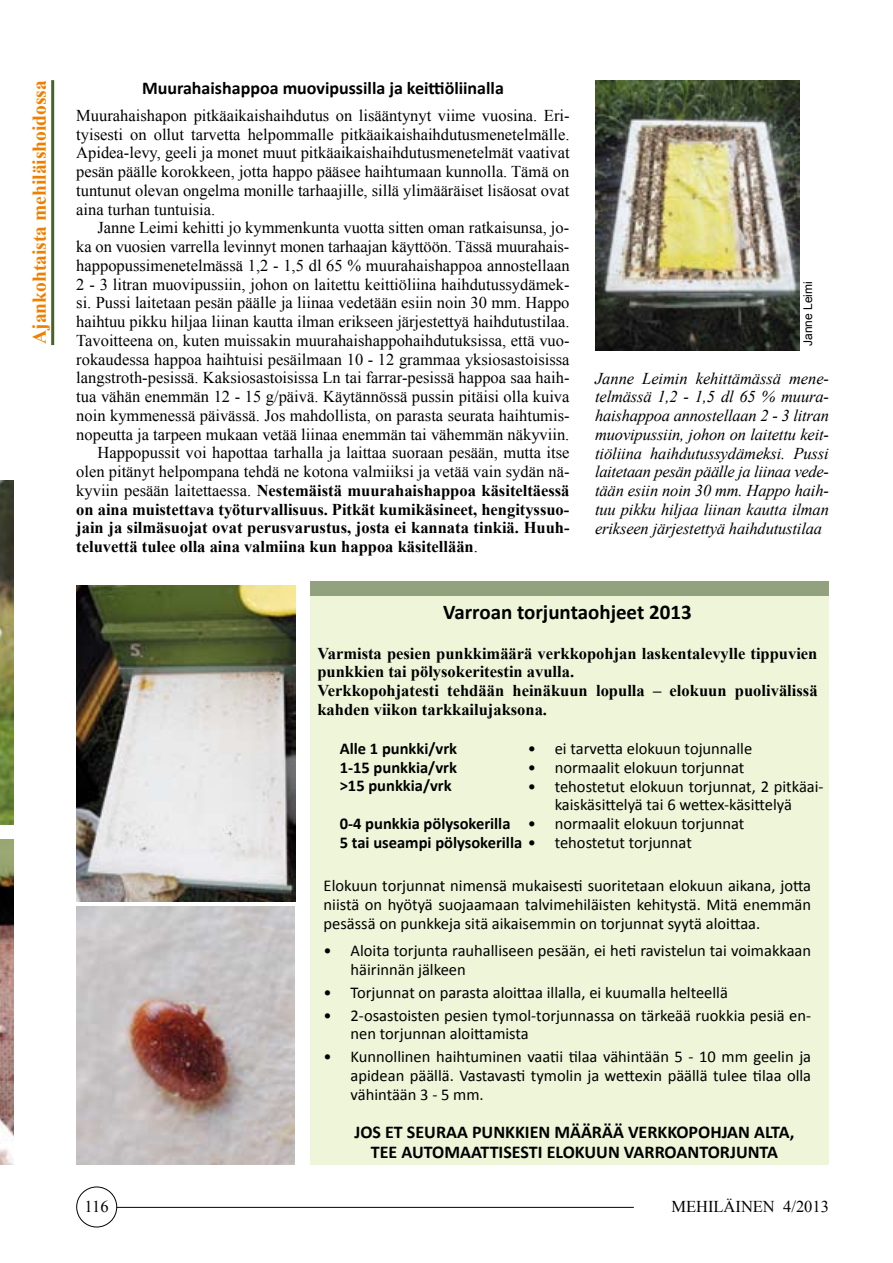
<style>
.page{position:relative;width:893px;height:1263px;background:#fff}
.page>*{position:absolute;margin:0;border:0;box-sizing:border-box;transform-origin:0 0}
.t1{font:700 21px "Calibri";color:#000}
.t2{font:700 19.5px "Times New Roman";color:#ee7f00}
.t3{font:700 18px/20.2px "Calibri";color:#000;text-align:center}
.t4{font:16.5px/18.8px "Times New Roman";color:#000;text-align:justify}
.t5{font:16.5px/18.8px "Calibri";color:#000;text-align:justify}
.t6{font:700 16.5px/18.8px "Times New Roman";color:#000}
.t7{font:italic 16.5px/18.8px "Times New Roman";letter-spacing:-.01em;color:#000;text-align:justify}
.t8{font:700 16.5px/18.8px "Calibri";color:#000;text-align:justify}
.t9{font:12px "Arial";color:#000}
.s1{font-weight:400}
</style>
<div class="page">
<div style="left:76px;top:1186px;width:41px;height:41px;border:1px solid #000;border-radius:50%"></div>
<hr style="left:117px;top:1207px;width:517px;height:1px;background:#000">
<div style="left:310px;top:588px;width:519px;height:576px;background:#eff5d9"></div>
<div style="left:310px;top:582px;width:519px;height:14px;background:#92a17e"></div>
<img style="left:595px;top:80px;width:204px;height:270px">
<img style="left:76px;top:585px;width:219px;height:316px">
<img style="left:76px;top:906px;width:218px;height:258px">
<hr style="left:51px;top:80px;width:3px;height:265px;background:#496229">
<img style="left:0;top:480px;width:14px;height:345px">
<img style="left:0;top:839px;width:14px;height:325px">
<p class="t2" style="left:28px;top:344px;width:265px;rotate:-90deg">Ajankohtaista mehiläishoidossa</p>
<p class="t3" style="left:142px;top:78px;width:363px">Muurahaishappoa muovipussilla ja keittiöliinalla</p>
<p class="t4" style="left:76px;top:106px;width:495px">Muurahaishapon pitkäaikaishaihdutus on lisääntynyt viime vuosina. Eri&shy;tyisesti on ollut tarvetta helpommalle pitkäaikaishaihdutusmenetelmälle.<br>Apidea-levy, geeli ja monet muut pitkäaikaishaihdutusmenetelmät vaativat pesän päälle korokkeen, jotta happo pääsee haihtumaan kunnolla. Tämä on tuntunut olevan ongelma monille tarhaajille, sillä ylimääräiset lisäosat ovat aina turhan tuntuisia.</p>
<p class="t4" style="left:98px;top:218px;width:473px">Janne Leimi kehitti jo kymmenkunta vuotta sitten oman ratkaisunsa, jo-</p>
<p class="t4" style="left:76px;top:237px;width:494px">ka on vuosien varrella levinnyt monen tarhaajan käyttöön. Tässä muurahais-</p>
<p class="t4" style="left:76px;top:256px;width:495px">happopussimenetelmässä 1,2 - 1,5 dl 65 % muurahaishappoa annostellaan</p>
<p class="t4" style="left:76px;top:274px;width:495px">2 - 3 litran muovipussiin, johon on laitettu keittiöliina haihdutussydämek-</p>
<p class="t4" style="left:76px;top:293px;width:495px">si. Pussi laitetaan pesän päälle ja liinaa vedetään esiin noin 30 mm. Happo</p>
<p class="t4" style="left:76px;top:312px;width:495px">haihtuu pikku hiljaa liinan kautta ilman erikseen järjestettyä haihdutustilaa.</p>
<p class="t4" style="left:76px;top:331px;width:495px">Tavoitteena on, kuten muissakin muurahaishappohaihdutuksissa, että vuo-</p>
<p class="t4" style="left:76px;top:349px;width:495px">rokaudessa happoa haihtuisi pesäilmaan 10 - 12 grammaa yksiosastoisissa</p>
<p class="t4" style="left:76px;top:368px;width:495px">langstroth-pesissä. Kaksiosastoisissa Ln tai farrar-pesissä happoa saa haih-</p>
<p class="t4" style="left:76px;top:387px;width:495px">tua vähän enemmän 12 - 15 g/päivä. Käytännössä pussin pitäisi olla kuiva</p>
<p class="t4" style="left:76px;top:406px;width:495px">noin kymmenessä päivässä. Jos mahdollista, on parasta seurata haihtumis-</p>
<p class="t4" style="left:76px;top:424px;width:495px">nopeutta ja tarpeen mukaan vetää liinaa enemmän tai vähemmän näkyviin.</p>
<p class="t4" style="left:98px;top:443px;width:473px">Happopussit voi hapottaa tarhalla ja laittaa suoraan pesään, mutta itse</p>
<p class="t4" style="left:76px;top:462px;width:495px">olen pitänyt helpompana tehdä ne kotona valmiiksi ja vetää vain sydän nä-</p>
<p class="t6" style="left:76px;top:481px;width:495px"><span class="s1">kyviin pesään laitettaessa.</span> Nestemäistä muurahaishappoa käsiteltäessä</p>
<p class="t6" style="left:76px;top:499px;width:494px">on aina muistettava työturvallisuus. Pitkät kumikäsineet, hengityssuo-</p>
<p class="t6" style="left:76px;top:518px;width:495px">jain ja silmäsuojat ovat perusvarustus, josta ei kannata tinkiä. Huuh-</p>
<p class="t6" style="left:76px;top:537px;width:403px">teluvettä tulee olla aina valmiina kun happoa käsitellään<span class="s1">.</span></p>
<p class="t9" style="left:800px;top:346px;width:66px;rotate:-90deg">Janne Leimi</p>
<p class="t7" style="left:595px;top:369px;width:235px">Janne Leimin kehittämässä mene&shy;telmässä 1,2 - 1,5 dl 65 % muura&shy;haishappoa annostellaan 2 - 3 litran muovipussiin, johon on laitettu keit&shy;tiöliina haihdutussydämeksi. Pussi laitetaan pesän päälle ja liinaa vede&shy;tään esiin noin 30 mm. Happo haih&shy;tuu pikku hiljaa liinan kautta ilman erikseen järjestettyä haihdutustilaa</p>
<p class="t1" style="left:443px;top:599px;width:250px">Varroan torjuntaohjeet 2013</p>
<p class="t6" style="left:317px;top:644px;width:502px">Varmista pesien punkkimäärä verkkopohjan laskentalevylle tippuvien punkkien tai pölysokeritestin avulla.<br>Verkkopohjatesti tehdään heinäkuun lopulla – elokuun puolivälissä kahden viikon tarkkailujaksona.</p>
<p class="t8" style="left:340px;top:739px;width:119px">Alle 1 punkki/vrk 1-15 punkkia/vrk &gt;15 punkkia/vrk</p>
<p class="t8" style="left:340px;top:814px;width:354px">0-4 punkkia pölysokerilla<br>5 tai useampi pölysokerilla <span class="s1">• tehostetut torjunnat</span></p>
<p class="t5" style="left:528px;top:739px;width:226px">• ei tarvetta elokuun tojunnalle</p>
<p class="t5" style="left:528px;top:758px;width:218px">• normaalit elokuun torjunnat</p>
<p class="t5" style="left:528px;top:777px;width:297px;text-align:center">• tehostetut elokuun torjunnat, 2 pitkäai&shy;kaiskäsittelyä tai 6 wettex-käsittelyä</p>
<p class="t5" style="left:528px;top:814px;width:218px">• normaalit elokuun torjunnat</p>
<p class="t5" style="left:324px;top:876px;width:489px">Elokuun torjunnat nimensä mukaisesti suoritetaan elokuun aikana, jotta niistä on hyötyä suojaamaan talvimehiläisten kehitystä. Mitä enemmän pesässä on punkkeja sitä aikaisemmin on torjunnat syytä aloittaa.</p>
<p class="t5" style="left:351px;top:941px;width:462px;text-indent:-27px">• Aloita torjunta rauhalliseen pesään, ei heti ravistelun tai voimakkaan häirinnän jälkeen</p>
<p class="t5" style="left:324px;top:983px;width:406px">• Torjunnat on parasta aloittaa illalla, ei kuumalla helteellä</p>
<p class="t5" style="left:351px;top:1006px;width:462px;text-indent:-27px">• 2-osastoisten pesien tymol-torjunnassa on tärkeää ruokkia pesiä en&shy;nen torjunnan aloittamista</p>
<p class="t5" style="left:351px;top:1048px;width:462px;text-indent:-27px">• Kunnollinen haihtuminen vaatii tilaa vähintään 5 - 10 mm geelin ja apidean päällä. Vastavasti tymolin ja wettexin päällä tulee tilaa olla vähintään 3 - 5 mm.</p>
<p class="t3" style="left:354px;top:1121px;width:442px">JOS ET SEURAA PUNKKIEN MÄÄRÄÄ VERKKOPOHJAN ALTA,<br>TEE AUTOMAATTISESTI ELOKUUN VARROANTORJUNTA</p>
<p class="t4" style="left:84px;top:1196px;width:26px">116</p>
<p class="t4" style="left:671px;top:1196px;width:159px">MEHILÄINEN 4/2013</p>
</div>
